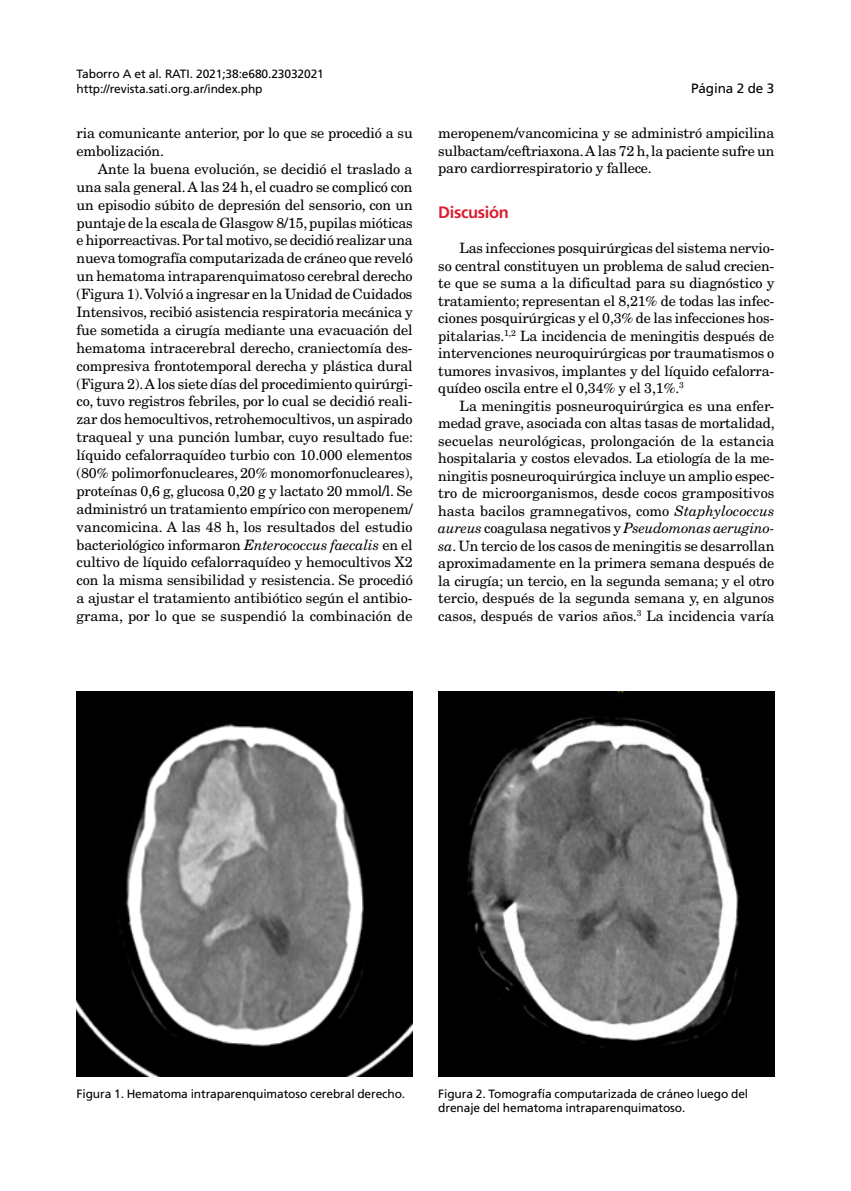
<style>
.page{position:relative;width:851px;height:1191px;background:#fff}
.page>*{position:absolute;margin:0;border:0;box-sizing:border-box;transform-origin:0 0}
.t1{font:700 16.5px "Frutiger LT Std";letter-spacing:-.02em;color:#da2032}
.t2{font:14.25px/17.9px "New Century Schlbk LT Std";letter-spacing:-.01em;color:#000;text-align:justify}
.t3{font:13.5px "Frutiger LT Std";letter-spacing:-.01em;color:#000}
.t4{font:12px/15px "Frutiger LT Std";letter-spacing:-.01em;color:#000}
.s1{font-style:italic}
</style>
<div class="page">
<img style="left:77px;top:691px;width:335px;height:385px">
<img style="left:438px;top:691px;width:336px;height:385px">
<p class="t4" style="left:77px;top:66px;width:249px">Taborro A et al. RATI. 2021;38:e680.23032021 http://revista.sati.org.ar/index.php</p>
<p class="t2" style="left:77px;top:124px;width:337px">ria comunicante anterior, por lo que se procedió a su embolización.</p>
<p class="t2" style="left:77px;top:160px;width:338px;text-indent:21px">Ante la buena evolución, se decidió el traslado a una sala general. A las 24 h, el cuadro se complicó con un episodio súbito de depresión del sensorio, con un puntaje de la escala de Glasgow 8/15, pupilas mióticas e hiporreactivas. Por tal motivo, se decidió realizar una nueva tomografía computarizada de cráneo que reveló un hematoma intraparenquimatoso cerebral derecho (Figura 1). Volvió a ingresar en la Unidad de Cuidados Intensivos, recibió asistencia respiratoria mecánica y fue sometida a cirugía mediante una evacuación del hematoma intracerebral derecho, craniectomía des&shy;compresiva frontotemporal derecha y plástica dural (Figura 2). A los siete días del procedimiento quirúrgi&shy;co, tuvo registros febriles, por lo cual se decidió reali&shy;zar dos hemocultivos, retrohemocultivos, un aspirado traqueal y una punción lumbar, cuyo resultado fue: líquido cefalorraquídeo turbio con 10.000 elementos (80% polimorfonucleares, 20% monomorfonucleares), proteínas 0,6 g, glucosa 0,20 g y lactato 20 mmol/l. Se administró un tratamiento empírico con meropenem/ vancomicina. A las 48 h, los resultados del estudio bacteriológico informaron <span class="s1">Enterococcus faecalis</span> en el cultivo de líquido cefalorraquídeo y hemocultivos X2 con la misma sensibilidad y resistencia. Se procedió a ajustar el tratamiento antibiótico según el antibio&shy;grama, por lo que se suspendió la combinación de</p>
<p class="t3" style="left:691px;top:80px;width:85px">Página 2 de 3</p>
<p class="t2" style="left:438px;top:124px;width:337px">meropenem/vancomicina y se administró ampicilina sulbactam/ceftriaxona. A las 72 h, la paciente sufre un paro cardiorrespiratorio y fallece.</p>
<p class="t1" style="left:438px;top:203px;width:72px">Discusión</p>
<p class="t2" style="left:438px;top:239px;width:338px;text-indent:21px">Las infecciones posquirúrgicas del sistema nervio&shy;so central constituyen un problema de salud crecien&shy;te que se suma a la dificultad para su diagnóstico y tratamiento; representan el 8,21% de todas las infec&shy;ciones posquirúrgicas y el 0,3% de las infecciones hos&shy;pitalarias.<sup>1,2</sup> La incidencia de meningitis después de intervenciones neuroquirúrgicas por traumatismos o tumores invasivos, implantes y del líquido cefalorra&shy;quídeo oscila entre el 0,34% y el 3,1%.<sup>3</sup></p>
<p class="t2" style="left:438px;top:397px;width:338px;text-indent:21px">La meningitis posneuroquirúrgica es una enfer&shy;medad grave, asociada con altas tasas de mortalidad, secuelas neurológicas, prolongación de la estancia hospitalaria y costos elevados. La etiología de la me&shy;ningitis posneuroquirúrgica incluye un amplio espec&shy;tro de microorganismos, desde cocos grampositivos hasta bacilos gramnegativos, como <span class="s1">Staphylococcus aureus</span> coagulasa negativos y <span class="s1">Pseudomonas aerugino&shy;sa</span>. Un tercio de los casos de meningitis se desarrollan aproximadamente en la primera semana después de la cirugía; un tercio, en la segunda semana; y el otro tercio, después de la segunda semana y, en algunos casos, después de varios años.<sup>3</sup> La incidencia varía</p>
<p class="t4" style="left:77px;top:1086px;width:330px">Figura 1. Hematoma intraparenquimatoso cerebral derecho.</p>
<p class="t4" style="left:438px;top:1086px;width:311px;line-height:14.2px">Figura 2. Tomografía computarizada de cráneo luego del drenaje del hematoma intraparenquimatoso.</p>
</div>
